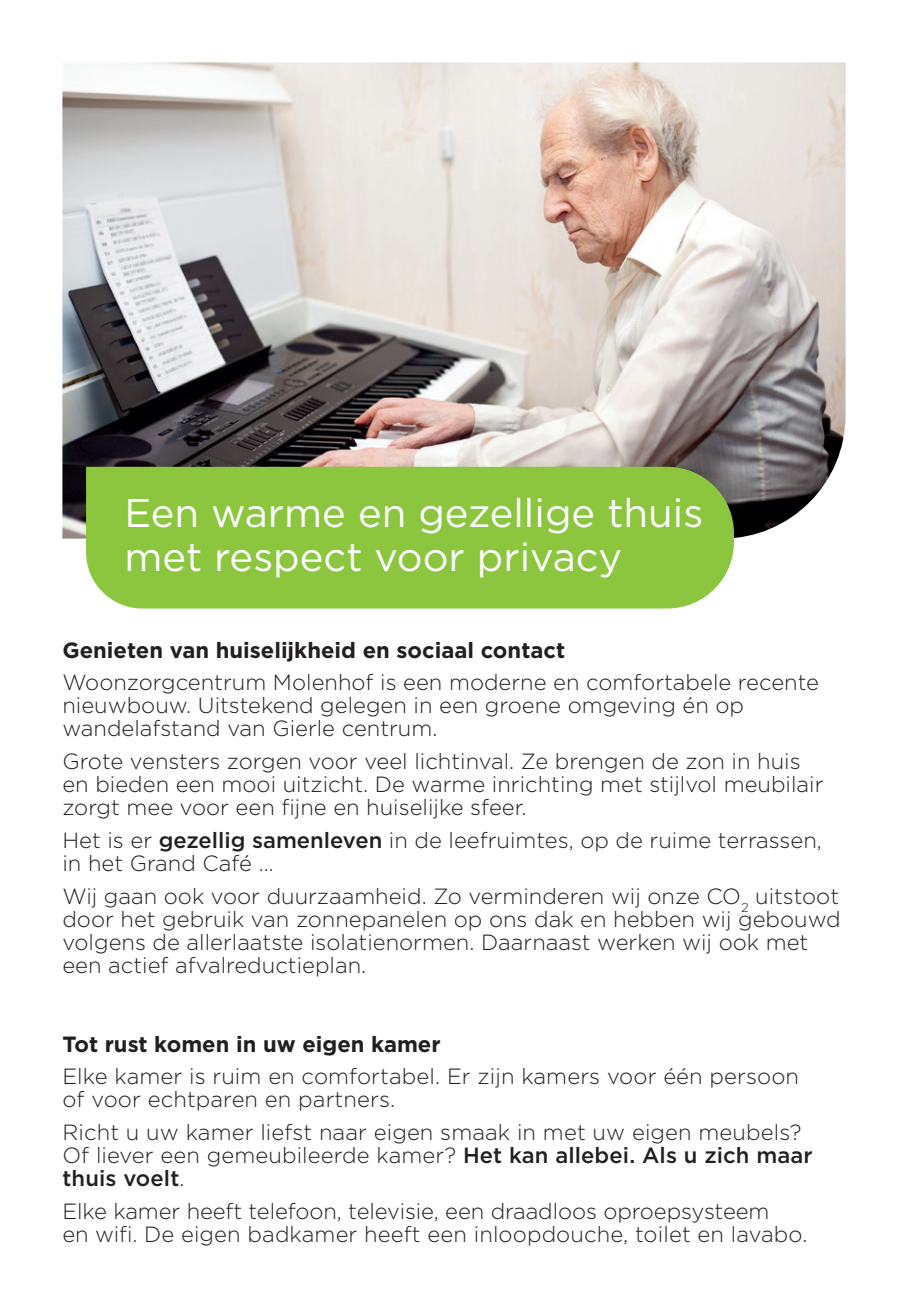
<style>
.page{position:relative;width:908px;height:1304px;background:#fff}
.page>*{position:absolute;margin:0;border:0;box-sizing:border-box;transform-origin:0 0}
.t1{font:40px/44px "Gotham";color:#fff}
.t2{font:300 22px/23px "Gotham";color:#231f20}
.t3{font:700 22px "Gotham";color:#231f20}
.s1{font-weight:500}
</style>
<div class="page">
<img style="left:62px;top:62px;width:783px;height:477px">
<div style="left:86px;top:467px;width:647px;height:142px;background:#8bc63e"></div>
<h1 class="t1" style="left:124px;top:490px;width:580px">Een warme en gezellige thuis met respect voor privacy</h1>
<p class="t3" style="left:62px;top:636px;width:504px">Genieten van huiselijkheid en sociaal contact</p>
<p class="t2" style="left:62px;top:670px;width:757px">Woonzorgcentrum Molenhof is een moderne en comfortabele recente nieuwbouw. Uitstekend gelegen in een groene omgeving én op wandelafstand van Gierle centrum.</p>
<p class="t2" style="left:62px;top:749px;width:762px">Grote vensters zorgen voor veel lichtinval. Ze brengen de zon in huis en bieden een mooi uitzicht. De warme inrichting met stijlvol meubilair zorgt mee voor een fijne en huiselijke sfeer.</p>
<p class="t2" style="left:62px;top:828px;width:760px">Het is er <span class="s1">gezellig samenleven</span> in de leefruimtes, op de ruime terrassen, in het Grand Café …</p>
<p class="t2" style="left:62px;top:884px;width:779px">Wij gaan ook voor duurzaamheid. Zo verminderen wij onze CO<sub>2</sub> uitstoot door het gebruik van zonnepanelen op ons dak en hebben wij gebouwd volgens de allerlaatste isolatienormen. Daarnaast werken wij ook met een actief afvalreductieplan.</p>
<p class="t3" style="left:62px;top:1030px;width:379px">Tot rust komen in uw eigen kamer</p>
<p class="t2" style="left:62px;top:1064px;width:737px">Elke kamer is ruim en comfortabel. Er zijn kamers voor één persoon of voor echtparen en partners.</p>
<p class="t2" style="left:62px;top:1120px;width:751px">Richt u uw kamer liefst naar eigen smaak in met uw eigen meubels?<br>Of liever een gemeubileerde kamer? <span class="s1">Het kan allebei. Als u zich maar thuis voelt</span>.</p>
<p class="t2" style="left:62px;top:1199px;width:746px">Elke kamer heeft telefoon, televisie, een draadloos oproepsysteem<br>en wifi. De eigen badkamer heeft een inloopdouche, toilet en lavabo.</p>
</div>
